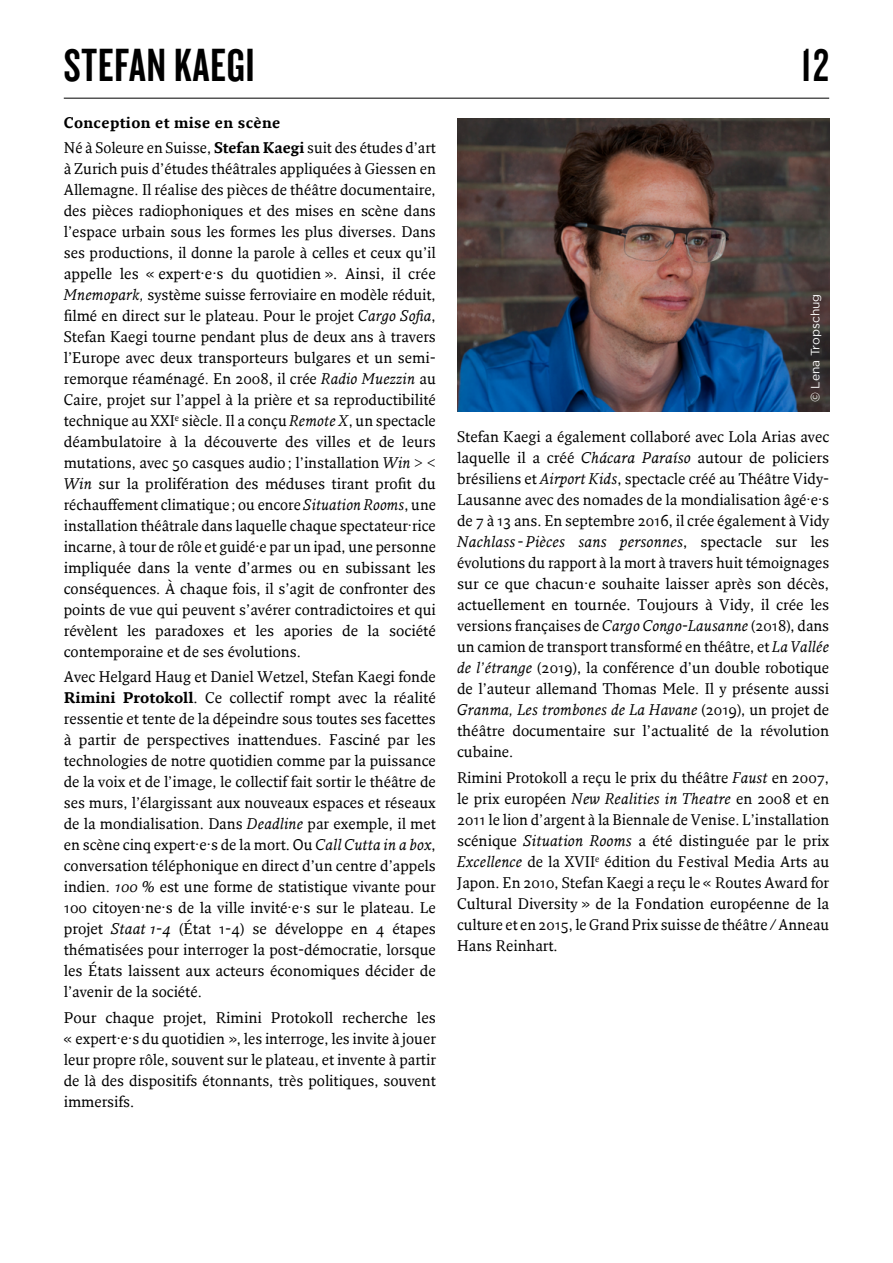
<style>
.page{position:relative;width:893px;height:1263px;background:#fff}
.page>*{position:absolute;margin:0;border:0;box-sizing:border-box;transform-origin:0 0}
.t1{font:48px "Knockout 48 Featherweight";letter-spacing:.02em;color:#000}
.t2{font:15px/21px "Fresco";color:#000;text-align:justify}
.t3{font:12px "Gotham";color:#fff}
.s1{font-weight:700}
.s2{font-style:italic}
</style>
<div class="page">
<hr style="left:64px;top:98px;width:765px;height:1px;background:#000">
<img style="left:457px;top:119px;width:372px;height:292px">
<h1 class="t1" style="left:64px;top:36px;width:192px">STEFAN KAEGI</h1>
<p class="t2" style="left:64px;top:109px;width:374px;line-height:25.2px"><span class="s1">Conception et mise en scène<br></span>Né à Soleure en Suisse, <span class="s1">Stefan Kaegi</span> suit des études d’art</p>
<p class="t2" style="left:64px;top:158px;width:374px">à Zurich puis d’études théâtrales appliquées à Giessen en Allemagne. Il réalise des pièces de théâtre documentaire, des pièces radiophoniques et des mises en scène dans l’espace urbain sous les formes les plus diverses. Dans ses productions, il donne la parole à celles et ceux qu’il appelle les « expert·e·s du quotidien ». Ainsi, il crée <span class="s2">Mnemopark,</span> système suisse ferroviaire en modèle réduit, filmé en direct sur le plateau. Pour le projet <span class="s2">Cargo Sofia</span>, Stefan Kaegi tourne pendant plus de deux ans à travers l’Europe avec deux transporteurs bulgares et un semi&shy;remorque réaménagé. En 2008, il crée <span class="s2">Radio Muezzin</span> au Caire, projet sur l’appel à la prière et sa reproductibilité technique au XXI<sup>e</sup> siècle. Il a conçu <span class="s2">Remote X</span>, un spectacle déambulatoire à la découverte des villes et de leurs mutations, avec 50 casques audio; l’installation <span class="s2">Win &gt; &lt; Win</span> sur la prolifération des méduses tirant profit du réchauffement climatique ; ou encore <span class="s2">Situation Rooms</span>, une installation théâtrale dans laquelle chaque spectateur·rice incarne, à tour de rôle et guidé·e par un ipad, une personne impliquée dans la vente d’armes ou en subissant les conséquences. À chaque fois, il s’agit de confronter des points de vue qui peuvent s’avérer contradictoires et qui révèlent les paradoxes et les apories de la société contemporaine et de ses évolutions.</p>
<p class="t2" style="left:64px;top:666px;width:374px">Avec Helgard Haug et Daniel Wetzel, Stefan Kaegi fonde <span class="s1">Rimini Protokoll</span>. Ce collectif rompt avec la réalité ressentie et tente de la dépeindre sous toutes ses facettes à partir de perspectives inattendues. Fasciné par les technologies de notre quotidien comme par la puissance de la voix et de l’image, le collectif fait sortir le théâtre de ses murs, l’élargissant aux nouveaux espaces et réseaux de la mondialisation. Dans <span class="s2">Deadline</span> par exemple, il met en scène cinq expert·e·s de la mort. Ou <span class="s2">Call Cutta in a box</span>, conversation téléphonique en direct d’un centre d’appels indien. <span class="s2">100 %</span> est une forme de statistique vivante pour 100 citoyen·ne·s de la ville invité·e·s sur le plateau. Le projet <span class="s2">Staat 1-4</span> (État 1-4) se développe en 4 étapes thématisées pour interroger la post-démocratie, lorsque les États laissent aux acteurs économiques décider de l’avenir de la société.</p>
<p class="t2" style="left:64px;top:1006px;width:374px">Pour chaque projet, Rimini Protokoll recherche les « expert·e·s du quotidien », les interroge, les invite à jouer leur propre rôle, souvent sur le plateau, et invente à partir de là des dispositifs étonnants, très politiques, souvent immersifs.</p>
<h1 class="t1" style="left:801px;top:36px;width:29px">12</h1>
<p class="t3" style="left:807px;top:402px;width:110px;rotate:-90deg">© Lena Tropschug</p>
<p class="t2" style="left:457px;top:426px;width:374px">Stefan Kaegi a également collaboré avec Lola Arias avec laquelle il a créé <span class="s2">Chácara Paraíso</span> autour de policiers brésiliens et <span class="s2">Airport Kids</span>, spectacle créé au Théâtre Vidy-Lausanne avec des nomades de la mondialisation âgé·e·s de 7 à 13 ans. En septembre 2016, il crée également à Vidy <span class="s2">Nachlass -Pièces sans personnes</span>, spectacle sur les évolutions du rapport à la mort à travers huit témoignages sur ce que chacun·e souhaite laisser après son décès, actuellement en tournée. Toujours à Vidy, il crée les versions françaises de <span class="s2">Cargo Congo-Lausanne</span> (2018), dans un camion de transport transformé en théâtre, et <span class="s2">La Vallée de l’étrange</span> (2019), la conférence d’un double robotique de l’auteur allemand Thomas Mele. Il y présente aussi <span class="s2">Granma, Les trombones de La Havane</span> (2019), un projet de théâtre documentaire sur l’actualité de la révolution cubaine.</p>
<p class="t2" style="left:457px;top:766px;width:374px">Rimini Protokoll a reçu le prix du théâtre <span class="s2">Faust</span> en 2007, le prix européen <span class="s2">New Realities in Theatre</span> en 2008 et en 2011 le lion d’argent à la Biennale de Venise. L’installation scénique <span class="s2">Situation Rooms</span> a été distinguée par le prix <span class="s2">Excellence</span> de la XVII<sup>e</sup> édition du Festival Media Arts au Japon. En 2010, Stefan Kaegi a reçu le « Routes Award for Cultural Diversity » de la Fondation européenne de la culture et en 2015, le Grand Prix suisse de théâtre/Anneau Hans Reinhart.</p>
</div>
